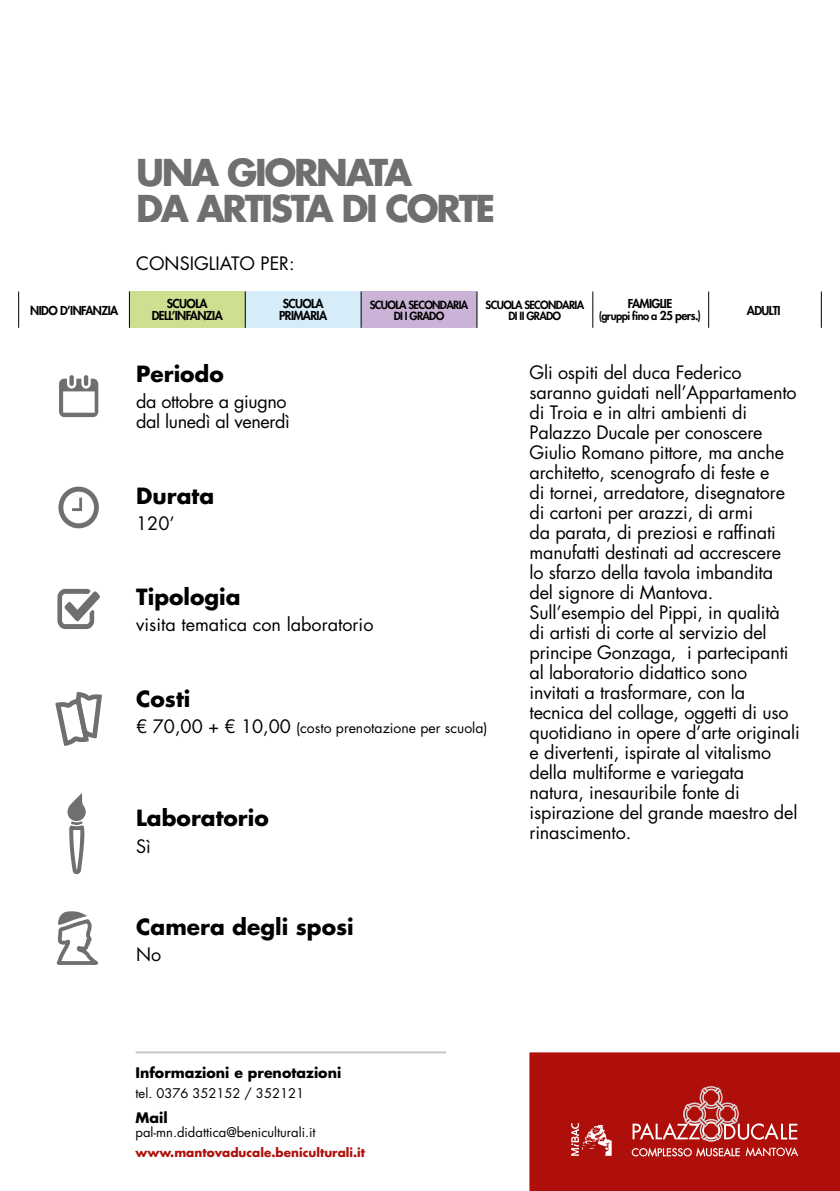
<style>
.page{position:relative;width:840px;height:1191px;background:#fff}
.page>*{position:absolute;margin:0;border:0;box-sizing:border-box;transform-origin:0 0}
.t1{font:700 36px/36px "Futura";letter-spacing:-.065em;color:#706f6f}
.t2{font:700 21.8px "Futura Std";color:#000}
.t3{font:18px/20px "Futura";letter-spacing:-.01em;color:#000}
.t4{font:18px "Futura Std";color:#000}
.t5{font:18px/20px "Futura Std";letter-spacing:-.02em;color:#000}
.t6{font:700 14.2px "Futura Std";color:#000}
.t7{font:14px "Futura Std";color:#000}
.t8{font:13px "Futura Std";color:#000}
.t9{font:800 12px/12px "Futura";letter-spacing:-.05em;color:#000;text-align:center}
.t10{font:700 12px "Futura";color:#ae0f0a}
.t11{font:800 11px/11.4px "Futura";letter-spacing:-.06em;color:#000;text-align:center}
.s1{font-size:12px}
.s2{font-size:18px}
</style>
<div class="page">
<div style="left:69px;top:375px;width:5px;height:11px;background:#706f6f;border-radius:2px"></div>
<svg style="left:59px;top:378px;width:39px;height:39px"></svg>
<svg style="left:58px;top:486px;width:41px;height:42px"></svg>
<svg style="left:55px;top:692px;width:47px;height:54px"></svg>
<svg style="left:57px;top:588px;width:43px;height:41px"></svg>
<svg style="left:56px;top:911px;width:42px;height:54px"></svg>
<svg style="left:67px;top:793px;width:19px;height:82px"></svg>
<div style="left:529px;top:1052px;width:310px;height:139px;background:#ae0f0a"></div>
<svg style="left:745px;top:1147px;width:52px;height:9px"></svg>
<svg style="left:631px;top:1147px;width:108px;height:9px"></svg>
<svg style="left:632px;top:1086px;width:164px;height:55px"></svg>
<svg style="left:571px;top:1123px;width:40px;height:32px"></svg>
<hr style="left:136px;top:1051px;width:310px;height:2px;background:#c6c6c6">
<div style="left:361px;top:291px;width:116px;height:37px;background:#cbb3d7"></div>
<div style="left:245px;top:291px;width:116px;height:37px;background:#d6ecf9"></div>
<div style="left:129px;top:291px;width:116px;height:37px;background:#cfdf92"></div>
<hr style="left:245px;top:291px;width:1px;height:37px;background:#000">
<hr style="left:820px;top:291px;width:1px;height:37px;background:#000">
<hr style="left:129px;top:291px;width:1px;height:37px;background:#000">
<hr style="left:18px;top:291px;width:1px;height:37px;background:#000">
<hr style="left:360px;top:291px;width:1px;height:37px;background:#000">
<hr style="left:476px;top:291px;width:1px;height:37px;background:#000">
<hr style="left:592px;top:291px;width:1px;height:37px;background:#000">
<hr style="left:708px;top:291px;width:1px;height:37px;background:#000">
<h1 class="t1" style="left:136px;top:153px;width:360px">UNA GIORNATA<br>DA ARTISTA DI CORTE</h1>
<p class="t3" style="left:136px;top:253px;width:160px">CONSIGLIATO PER:</p>
<p class="t9" style="left:30px;top:304px;width:89px">NIDO D’INFANZIA</p>
<p class="t9" style="left:152px;top:298px;width:72px">SCUOLA<br>DELL’INFANZIA</p>
<p class="t9" style="left:279px;top:298px;width:49px;text-align:left">SCUOLA<br>PRIMARIA</p>
<p class="t11" style="left:369px;top:299px;width:100px">SCUOLA SECONDARIA<br>DI I GRADO</p>
<p class="t11" style="left:485px;top:299px;width:100px">SCUOLA SECONDARIA<br>DI II GRADO</p>
<p class="t9" style="left:746px;top:304px;width:35px">ADULTI</p>
<p class="t9" style="left:627px;top:298px;width:46px">FAMIGLIE</p>
<p class="t11" style="left:598px;top:310px;width:104px">(gruppi fino a <span class="s1">25 pers.)</span></p>
<p class="t2" style="left:136px;top:360px;width:89px">Periodo</p>
<p class="t5" style="left:136px;top:392px;width:155px">da ottobre a giugno dal lunedì al venerdì</p>
<p class="t2" style="left:136px;top:481px;width:79px">Durata</p>
<p class="t4" style="left:136px;top:511px;width:40px">120’</p>
<p class="t2" style="left:136px;top:582px;width:106px">Tipologia</p>
<p class="t4" style="left:136px;top:613px;width:239px">visita tematica con laboratorio</p>
<p class="t2" style="left:136px;top:684px;width:56px">Costi</p>
<p class="t7" style="left:136px;top:718px;width:352px"><span class="s2">€ 70,00 + € 10,00</span> (costo prenotazione per scuola)</p>
<p class="t2" style="left:136px;top:804px;width:134px">Laboratorio</p>
<p class="t4" style="left:136px;top:834px;width:16px">Sì</p>
<p class="t2" style="left:136px;top:912px;width:219px">Camera degli sposi</p>
<p class="t4" style="left:136px;top:942px;width:27px">No</p>
<p class="t6" style="left:135px;top:1063px;width:207px">Informazioni e prenotazioni</p>
<p class="t8" style="left:135px;top:1085px;width:170px">tel. 0376 352152 / 352121</p>
<p class="t6" style="left:135px;top:1107px;width:34px">Mail</p>
<p class="t8" style="left:135px;top:1123px;width:181px">pal-mn.didattica@beniculturali.it</p>
<p class="t10" style="left:135px;top:1144px;width:231px">www.mantovaducale.beniculturali.it</p>
<p class="t3" style="left:529px;top:362px;width:271px">Gli ospiti del duca Federico saranno guidati nell’Appartamento di Troia e in altri ambienti di<br>Palazzo Ducale per conoscere<br>Giulio Romano pittore, ma anche architetto, scenografo di feste e<br>di tornei, arredatore, disegnatore di cartoni per arazzi, di armi<br>da parata, di preziosi e raffinati manufatti destinati ad accrescere lo sfarzo della tavola imbandita del signore di Mantova.<br>Sull’esempio del Pippi, in qualità<br>di artisti di corte al servizio del principe Gonzaga, i partecipanti al laboratorio didattico sono invitati a trasformare, con la tecnica del collage, oggetti di uso quotidiano in opere d’arte originali e divertenti, ispirate al vitalismo della multiforme e variegata natura, inesauribile fonte di ispirazione del grande maestro del rinascimento.</p>
</div>
